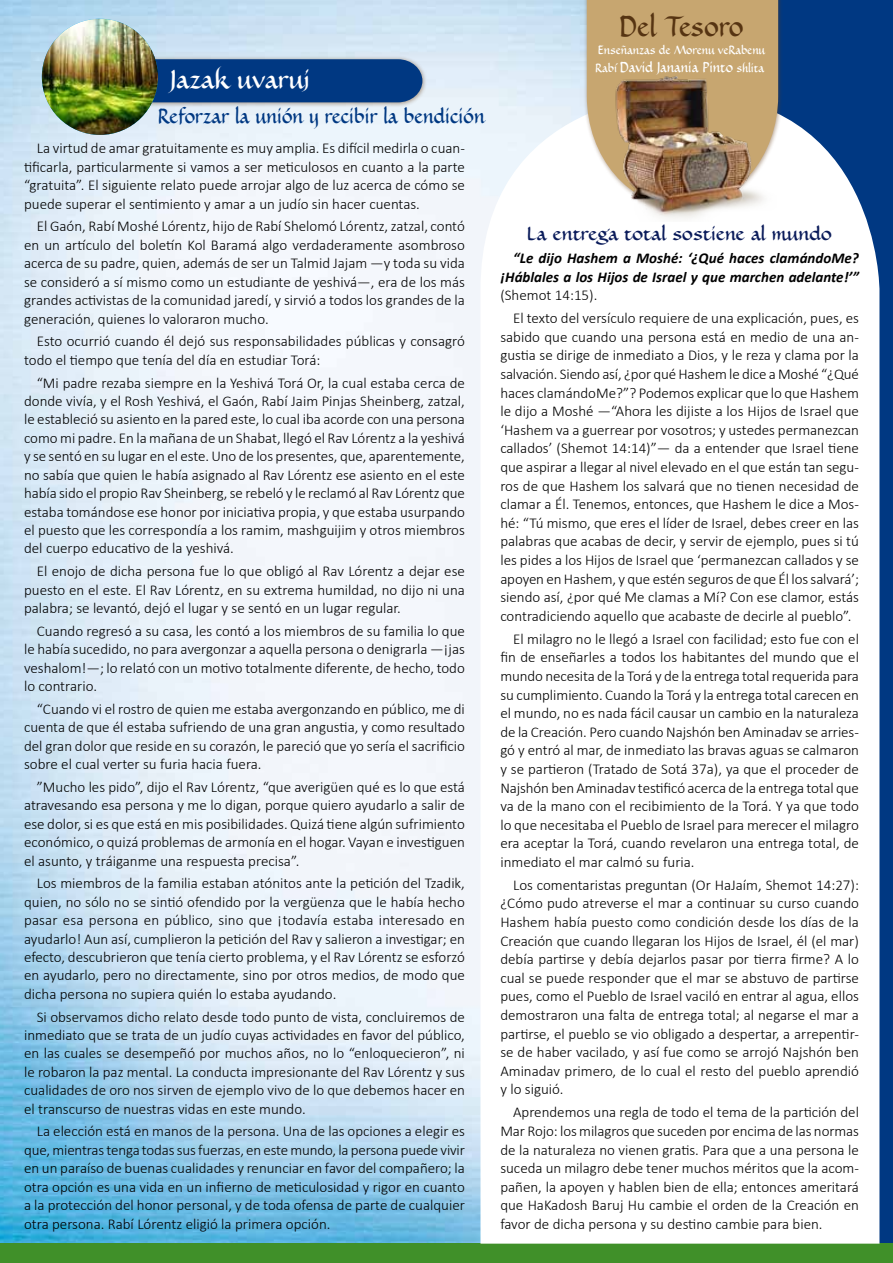
<style>
.page{position:relative;width:893px;height:1263px;background:#fff}
.page>*{position:absolute;margin:0;border:0;box-sizing:border-box;transform-origin:0 0}
.t1{font:700 27px "Demi Tasse";letter-spacing:.01em;color:#563412;scale:.9 1}
.t2{font:700 24px "Demi Tasse";color:#fff}
.t3{font:700 19.5px "Demi Tasse";color:#003882;scale:.9 1}
.t4{font:700 18px "Demi Tasse";color:#0a1b5a}
.t5{font:300 15px/18.5px "Calibri";color:#000;text-align:justify}
.t6{font:italic 700 15px/18.6px "Calibri";color:#000;text-align:right}
.t7{font:700 13.5px "Demi Tasse";color:#fff;scale:.9 1}
.t8{font:700 11.4px "Demi Tasse";color:#fff;scale:.9 1}
.s1{font-size:11.4px}
</style>
<div class="page">
<img style="left:0;top:0;width:583px;height:1243px">
<div style="left:722px;top:0;width:171px;height:1263px;background:#003882"></div>
<div style="left:110px;top:55px;width:317px;height:53px;background:#673e16;opacity:.5"></div>
<div style="left:153px;top:59px;width:269px;height:43px;background:#003882"></div>
<div style="left:0;top:1243px;width:893px;height:20px;background:#409029"></div>
<svg style="left:480px;top:94px;width:399px;height:1149px"></svg>
<div style="left:583px;top:0;width:201px;height:212px;background:#673e16;opacity:.5"></div>
<div style="left:587px;top:0;width:191px;height:207px;background:#c7a670"></div>
<img style="left:585px;top:75px;width:191px;height:146px">
<img style="left:42px;top:19px;width:116px;height:116px;border-radius:58px">
<h2 class="t2" style="left:171px;top:62px;width:141px">Jazak uvaruj</h2>
<h3 class="t3" style="left:158px;top:102px;width:365px">Reforzar la unión y recibir la bendición</h3>
<p class="t5" style="left:24px;top:139px;width:442px;text-indent:13px">La virtud de amar gratuitamente es muy amplia. Es difícil medirla o cuan&shy;tificarla, particularmente si vamos a ser meticulosos en cuanto a la parte “gratuita”. El siguiente relato puede arrojar algo de luz acerca de cómo se puede superar el sentimiento y amar a un judío sin hacer cuentas.</p>
<p class="t5" style="left:24px;top:217px;width:442px;text-indent:13px">El Gaón, Rabí Moshé Lórentz, hijo de Rabí Shelomó Lórentz, zatzal, contó en un artículo del boletín Kol Baramá algo verdaderamente asombroso acerca de su padre, quien, además de ser un Talmid Jajam —y toda su vida se consideró a sí mismo como un estudiante de yeshivá—, era de los más grandes activistas de la comunidad jaredí, y sirvió a todos los grandes de la generación, quienes lo valoraron mucho.</p>
<p class="t5" style="left:24px;top:332px;width:442px;text-indent:13px">Esto ocurrió cuando él dejó sus responsabilidades públicas y consagró todo el tiempo que tenía del día en estudiar Torá:</p>
<p class="t5" style="left:24px;top:373px;width:442px;text-indent:13px">“Mi padre rezaba siempre en la Yeshivá Torá Or, la cual estaba cerca de donde vivía, y el Rosh Yeshivá, el Gaón, Rabí Jaim Pinjas Sheinberg, zatzal, le estableció su asiento en la pared este, lo cual iba acorde con una persona como mi padre. En la mañana de un Shabat, llegó el Rav Lórentz a la yeshivá y se sentó en su lugar en el este. Uno de los presentes, que, aparentemente, no sabía que quien le había asignado al Rav Lórentz ese asiento en el este había sido el propio Rav Sheinberg, se rebeló y le reclamó al Rav Lórentz que estaba tomándose ese honor por iniciativa propia, y que estaba usurpando el puesto que les correspondía a los ramim, mashguijim y otros miembros del cuerpo educativo de la yeshivá.</p>
<p class="t5" style="left:24px;top:562px;width:442px;text-indent:13px">El enojo de dicha persona fue lo que obligó al Rav Lórentz a dejar ese puesto en el este. El Rav Lórentz, en su extrema humildad, no dijo ni una palabra; se levantó, dejó el lugar y se sentó en un lugar regular.</p>
<p class="t5" style="left:24px;top:621px;width:442px;text-indent:13px">Cuando regresó a su casa, les contó a los miembros de su familia lo que le había sucedido, no para avergonzar a aquella persona o denigrarla —¡jas veshalom!—; lo relató con un motivo totalmente diferente, de hecho, todo lo contrario.</p>
<p class="t5" style="left:24px;top:699px;width:442px;text-indent:13px">“Cuando vi el rostro de quien me estaba avergonzando en público, me di cuenta de que él estaba sufriendo de una gran angustia, y como resultado del gran dolor que reside en su corazón, le pareció que yo sería el sacrificio sobre el cual verter su furia hacia fuera.</p>
<p class="t5" style="left:24px;top:777px;width:442px;text-indent:13px">”Mucho les pido”, dijo el Rav Lórentz, “que averigüen qué es lo que está atravesando esa persona y me lo digan, porque quiero ayudarlo a salir de ese dolor, si es que está en mis posibilidades. Quizá tiene algún sufrimiento económico, o quizá problemas de armonía en el hogar. Vayan e investiguen el asunto, y tráiganme una respuesta precisa”.</p>
<p class="t5" style="left:24px;top:874px;width:442px;text-indent:13px">Los miembros de la familia estaban atónitos ante la petición del Tzadik, quien, no sólo no se sintió ofendido por la vergüenza que le había hecho pasar esa persona en público, sino que ¡todavía estaba interesado en ayudarlo! Aun así, cumplieron la petición del Rav y salieron a investigar; en efecto, descubrieron que tenía cierto problema, y el Rav Lórentz se esforzó en ayudarlo, pero no directamente, sino por otros medios, de modo que dicha persona no supiera quién lo estaba ayudando.</p>
<p class="t5" style="left:24px;top:1007px;width:442px;text-indent:13px">Si observamos dicho relato desde todo punto de vista, concluiremos de inmediato que se trata de un judío cuyas actividades en favor del público, en las cuales se desempeñó por muchos años, no lo “enloquecieron”, ni le robaron la paz mental. La conducta impresionante del Rav Lórentz y sus cualidades de oro nos sirven de ejemplo vivo de lo que debemos hacer en el transcurso de nuestras vidas en este mundo.</p>
<p class="t5" style="left:24px;top:1122px;width:442px;text-indent:13px">La elección está en manos de la persona. Una de las opciones a elegir es que, mientras tenga todas sus fuerzas, en este mundo, la persona puede vivir en un paraíso de buenas cualidades y renunciar en favor del compañero; la otra opción es una vida en un infierno de meticulosidad y rigor en cuanto a la protección del honor personal, y de toda ofensa de parte de cualquier otra persona. Rabí Lórentz eligió la primera opción.</p>
<h1 class="t1" style="left:621px;top:7px;width:139px">Del Tesoro</h1>
<p class="t8" style="left:598px;top:41px;width:187px">Enseñanzas de Morenu veRabenu</p>
<p class="t7" style="left:596px;top:57px;width:189px"><span class="s1">Rabí</span> David Janania Pinto <span class="s1">shlita</span></p>
<p class="t4" style="left:527px;top:221px;width:307px">La entrega total sostiene al mundo</p>
<p class="t6" style="left:500px;top:248px;width:360px">“Le dijo Hashem a Moshé: ‘¿Qué haces clamándoMe? ¡Háblales a los Hijos de Israel y que marchen adelante!’”</p>
<p class="t5" style="left:513px;top:284px;width:347px;line-height:22.8px;text-indent:-13px">(Shemot 14:15).<br>El texto del versículo requiere de una explicación, pues, es</p>
<p class="t5" style="left:500px;top:327px;width:360px">sabido que cuando una persona está en medio de una an&shy;gustia se dirige de inmediato a Dios, y le reza y clama por la salvación. Siendo así, ¿por qué Hashem le dice a Moshé “¿Qué haces clamándoMe?”? Podemos explicar que lo que Hashem le dijo a Moshé —“Ahora les dijiste a los Hijos de Israel que ‘Hashem va a guerrear por vosotros; y ustedes permanezcan callados’ (Shemot 14:14)”— da a entender que Israel tiene que aspirar a llegar al nivel elevado en el que están tan segu&shy;ros de que Hashem los salvará que no tienen necesidad de clamar a Él. Tenemos, entonces, que Hashem le dice a Mos&shy;hé: “Tú mismo, que eres el líder de Israel, debes creer en las palabras que acabas de decir, y servir de ejemplo, pues si tú les pides a los Hijos de Israel que ‘permanezcan callados y se apoyen en Hashem, y que estén seguros de que Él los salvará’; siendo así, ¿por qué Me clamas a Mí? Con ese clamor, estás contradiciendo aquello que acabaste de decirle al pueblo”.</p>
<p class="t5" style="left:500px;top:629px;width:360px;text-indent:13px">El milagro no le llegó a Israel con facilidad; esto fue con el fin de enseñarles a todos los habitantes del mundo que el mundo necesita de la Torá y de la entrega total requerida para su cumplimiento. Cuando la Torá y la entrega total carecen en el mundo, no es nada fácil causar un cambio en la naturaleza de la Creación. Pero cuando Najshón ben Aminadav se arries&shy;gó y entró al mar, de inmediato las bravas aguas se calmaron y se partieron (Tratado de Sotá 37a), ya que el proceder de Najshón ben Aminadav testificó acerca de la entrega total que va de la mano con el recibimiento de la Torá. Y ya que todo lo que necesitaba el Pueblo de Israel para merecer el milagro era aceptar la Torá, cuando revelaron una entrega total, de inmediato el mar calmó su furia.</p>
<p class="t5" style="left:500px;top:875px;width:360px;text-indent:13px">Los comentaristas preguntan (Or HaJaím, Shemot 14:27): ¿Cómo pudo atreverse el mar a continuar su curso cuando Hashem había puesto como condición desde los días de la Creación que cuando llegaran los Hijos de Israel, él (el mar) debía partirse y debía dejarlos pasar por tierra firme? A lo cual se puede responder que el mar se abstuvo de partirse pues, como el Pueblo de Israel vaciló en entrar al agua, ellos demostraron una falta de entrega total; al negarse el mar a partirse, el pueblo se vio obligado a despertar, a arrepentir&shy;se de haber vacilado, y así fue como se arrojó Najshón ben Aminadav primero, de lo cual el resto del pueblo aprendió y lo siguió.</p>
<p class="t5" style="left:500px;top:1103px;width:360px;text-indent:13px">Aprendemos una regla de todo el tema de la partición del Mar Rojo: los milagros que suceden por encima de las normas de la naturaleza no vienen gratis. Para que a una persona le suceda un milagro debe tener muchos méritos que la acom&shy;pañen, la apoyen y hablen bien de ella; entonces ameritará que HaKadosh Baruj Hu cambie el orden de la Creación en favor de dicha persona y su destino cambie para bien.</p>
</div>
